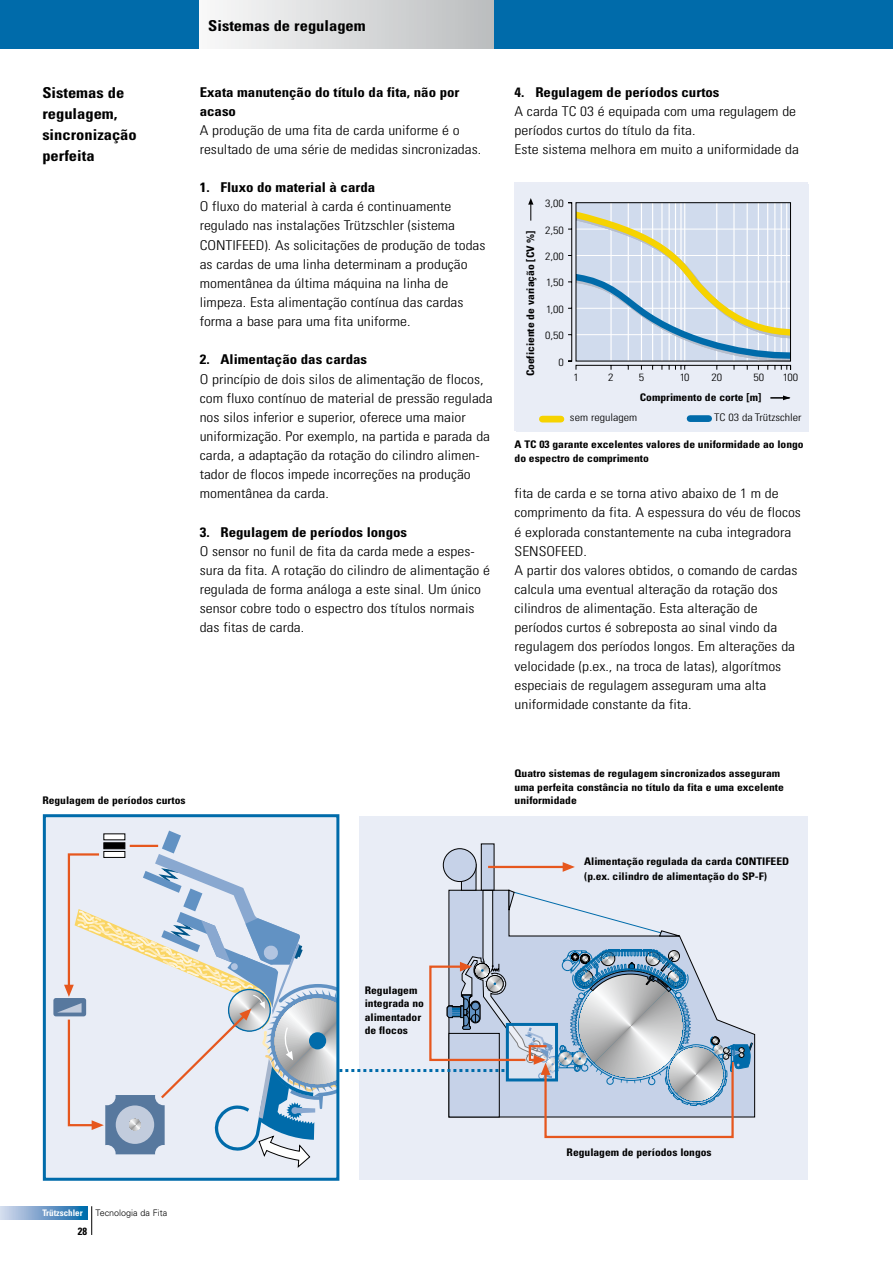
<style>
.page{position:relative;width:893px;height:1263px;background:#fff}
.page>*{position:absolute;margin:0;border:0;box-sizing:border-box;transform-origin:0 0}
.t1{font:700 condensed 15px/21px "Univers";color:#000;scale:1.1 1}
.t2{font:300 condensed 13.5px/19.2px "Univers";color:#000;scale:1.15 1}
.t3{font:700 condensed 13.5px/19.2px "Univers";color:#000;scale:1.1 1}
.t4{font:700 condensed 10.5px/13.5px "Univers";color:#000;scale:1.1 1}
.t5{font:300 condensed 10.5px "Univers";color:#000;scale:1.15 1}
.t6{font:700 condensed 10.5px "Univers";color:#000}
.t7{font:300 9px "Univers";color:#000}
.t8{font:700 condensed 9px "Univers";color:#fff}
</style>
<div class="page">
<div style="left:0;top:1px;width:892px;height:48px;background:#006baa"></div>
<svg style="left:0;top:1206px;width:87px;height:13px"></svg>
<svg style="left:91px;top:1206px;width:1px;height:29px"></svg>
<div style="left:200px;top:1px;width:293px;height:48px;background:linear-gradient(to right,#f9f9f9,#bbbdbf)"></div>
<div style="left:516px;top:184px;width:292px;height:247px;background:#e9edf6"></div>
<svg style="left:770px;top:396px;width:20px;height:4px"></svg>
<div style="left:690px;top:415px;width:18px;height:7px;background:#006baa"></div>
<svg style="left:528px;top:198px;width:5px;height:23px"></svg>
<svg style="left:568px;top:202px;width:223px;height:168px"></svg>
<div style="left:542px;top:416px;width:19px;height:6px;background:#f6d300"></div>
<div style="left:359px;top:816px;width:449px;height:363px;background:#e9edf6"></div>
<div style="left:44px;top:816px;width:294px;height:363px;background:#e9edf6"></div>
<div style="left:43px;top:814px;width:296px;height:366px;border:3px solid #006baa"></div>
<div style="left:53px;top:998px;width:33px;height:18px;background:#57789e;border-radius:3px"></div>
<svg style="left:57px;top:831px;width:696px;height:338px"></svg>
<p class="t1" style="left:42px;top:83px;width:87px">Sistemas de regulagem, sincronização perfeita</p>
<p class="t1" style="left:208px;top:17px;width:145px">Sistemas de regulagem</p>
<p class="t3" style="left:200px;top:83px;width:238px">Exata manutenção do título da fita, não por acaso</p>
<p class="t2" style="left:200px;top:122px;width:246px">A produção de uma fita de carda uniforme é o resultado de uma série de medidas sincronizadas.</p>
<p class="t3" style="left:200px;top:179px;width:161px">1. Fluxo do material à carda</p>
<p class="t2" style="left:200px;top:198px;width:250px">O fluxo do material à carda é continuamente regulado nas instalações Trützschler (sistema CONTIFEED). As solicitações de produção de todas as cardas de uma linha determinam a produção momentânea da última máquina na linha de limpeza. Esta alimentação contínua das cardas forma a base para uma fita uniforme.</p>
<p class="t3" style="left:200px;top:351px;width:154px">2. Alimentação das cardas</p>
<p class="t2" style="left:200px;top:371px;width:256px">O princípio de dois silos de alimentação de flocos, com fluxo contínuo de material de pressão regulada nos silos inferior e superior, oferece uma maior uniformização. Por exemplo, na partida e parada da carda, a adaptação da rotação do cilindro alimen&shy;tador de flocos impede incorreções na produção momentânea da carda.</p>
<p class="t3" style="left:200px;top:524px;width:190px">3. Regulagem de períodos longos</p>
<p class="t2" style="left:200px;top:543px;width:254px">O sensor no funil de fita da carda mede a espes&shy;sura da fita. A rotação do cilindro de alimentação é regulada de forma análoga a este sinal. Um único sensor cobre todo o espectro dos títulos normais das fitas de carda.</p>
<p class="t3" style="left:514px;top:83px;width:188px">4. Regulagem de períodos curtos</p>
<p class="t2" style="left:514px;top:103px;width:249px">A carda TC 03 é equipada com uma regulagem de períodos curtos do título da fita.<br>Este sistema melhora em muito a uniformidade da</p>
<p class="t4" style="left:525px;top:376px;width:134px;rotate:-90deg">Coeficiente de variação [CV %]</p>
<p class="t5" style="left:545px;top:199px;width:18px">3,00</p>
<p class="t5" style="left:545px;top:226px;width:18px">2,50</p>
<p class="t5" style="left:545px;top:252px;width:18px">2,00</p>
<p class="t5" style="left:546px;top:279px;width:17px">1,50</p>
<p class="t5" style="left:546px;top:305px;width:17px">1,00</p>
<p class="t5" style="left:545px;top:332px;width:18px">0,50</p>
<p class="t5" style="left:558px;top:358px;width:6px">0</p>
<p class="t5" style="left:573px;top:373px;width:6px">1</p>
<p class="t5" style="left:608px;top:373px;width:6px">2</p>
<p class="t5" style="left:638px;top:373px;width:6px">5</p>
<p class="t5" style="left:679px;top:373px;width:10px">10</p>
<p class="t5" style="left:711px;top:374px;width:11px">20</p>
<p class="t5" style="left:753px;top:373px;width:11px">50</p>
<p class="t5" style="left:783px;top:373px;width:15px">100</p>
<p class="t4" style="left:640px;top:392px;width:112px">Comprimento de corte [m]</p>
<p class="t5" style="left:570px;top:414px;width:60px">sem regulagem</p>
<p class="t5" style="left:714px;top:414px;width:77px">TC 03 da Trützschler</p>
<p class="t4" style="left:514px;top:439px;width:264px">A TC 03 garante excelentes valores de uniformidade ao longo do espectro de comprimento</p>
<p class="t2" style="left:514px;top:485px;width:250px">fita de carda e se torna ativo abaixo de 1 m de comprimento da fita. A espessura do véu de flocos é explorada constantemente na cuba integradora SENSOFEED.<br>A partir dos valores obtidos, o comando de cardas calcula uma eventual alteração da rotação dos cilindros de alimentação. Esta alteração de períodos curtos é sobreposta ao sinal vindo da regulagem dos períodos longos. Em alterações da velocidade (p.ex., na troca de latas), algorítmos especiais de regulagem asseguram uma alta uniformidade constante da fita.</p>
<p class="t4" style="left:42px;top:795px;width:132px">Regulagem de períodos curtos</p>
<p class="t4" style="left:514px;top:768px;width:246px">Quatro sistemas de regulagem sincronizados asseguram uma perfeita constância no título da fita e uma excelente uniformidade</p>
<p class="t4" style="left:584px;top:855px;width:188px;line-height:15px">Alimentação regulada da carda CONTIFEED (p.ex. cilindro de alimentação do SP-F)</p>
<p class="t4" style="left:365px;top:984px;width:55px">Regulagem integrada no alimentador de flocos</p>
<p class="t8" style="left:42px;top:1209px;width:42px">Trützschler</p>
<p class="t7" style="left:95px;top:1209px;width:73px">Tecnologia da Fita</p>
<p class="t6" style="left:78px;top:1227px;width:11px">28</p>
<p class="t4" style="left:566px;top:1147px;width:133px">Regulagem de períodos longos</p>
</div>
